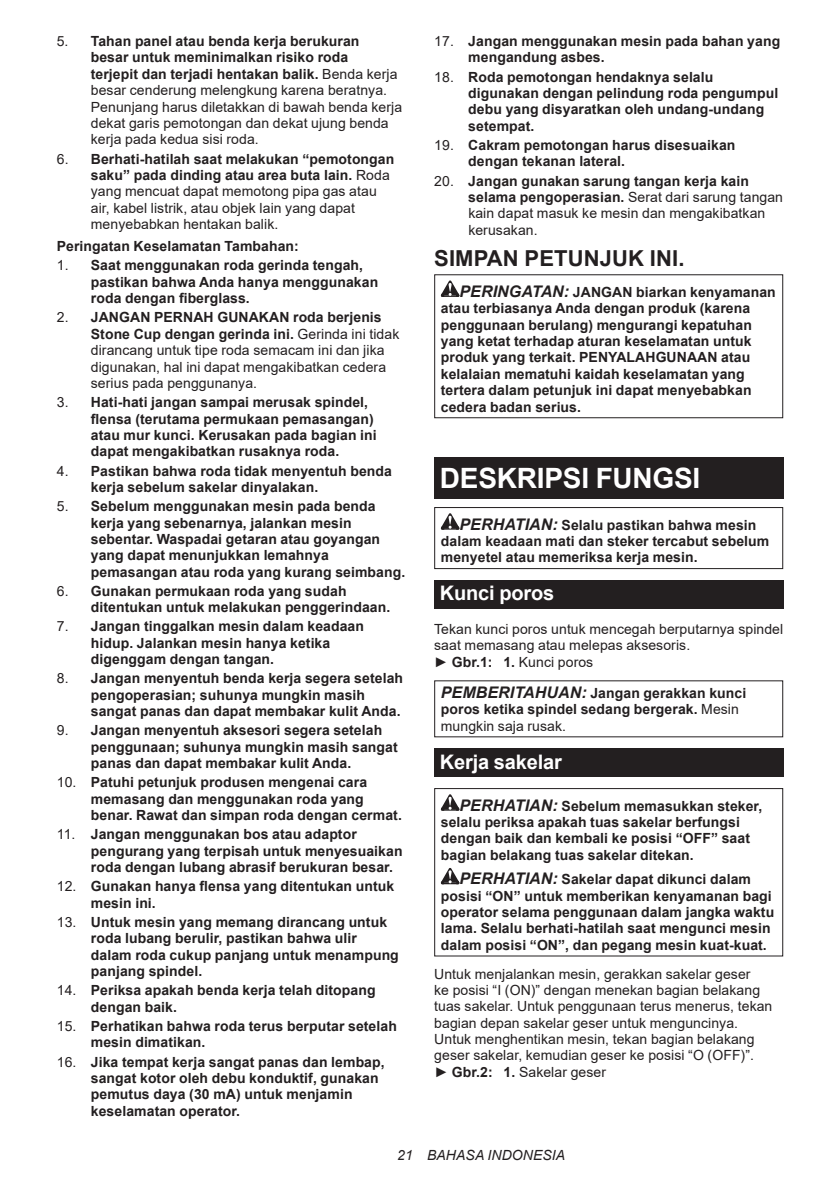
<style>
.page{position:relative;width:840px;height:1191px;background:#fff}
.page>*{position:absolute;margin:0;border:0;box-sizing:border-box;transform-origin:0 0}
.t1{font:700 28px "Arial";letter-spacing:-.01em;color:#fff}
.t2{font:700 22px "Arial";letter-spacing:.005em;color:#231f20}
.t3{font:700 20px "Arial";letter-spacing:-.01em;color:#fff}
.t4{font:700 14px/16.4px "Arial";letter-spacing:.005em;color:#231f20}
.t5{font:14px/16.4px "Arial";letter-spacing:.005em;color:#231f20}
.t6{font:italic 14px "Arial";letter-spacing:.005em;color:#231f20}
.s1{font-weight:700}
.s2{font-weight:400}
.s3{font-style:italic;font-size:16px}
</style>
<div class="page">
<svg style="left:440px;top:280px;width:19px;height:17px"></svg>
<div style="left:434px;top:274px;width:348px;height:144px;border:1px solid #231f20"></div>
<div style="left:434px;top:458px;width:348px;height:41px;background:#231f20"></div>
<svg style="left:440px;top:513px;width:19px;height:16px"></svg>
<div style="left:434px;top:507px;width:348px;height:62px;border:1px solid #231f20"></div>
<div style="left:434px;top:580px;width:348px;height:29px;background:#231f20"></div>
<div style="left:434px;top:748px;width:348px;height:29px;background:#231f20"></div>
<svg style="left:440px;top:794px;width:19px;height:16px"></svg>
<svg style="left:440px;top:868px;width:19px;height:16px"></svg>
<div style="left:434px;top:788px;width:348px;height:168px;border:1px solid #231f20"></div>
<p class="t5" style="left:91px;top:33px;width:313px;text-indent:-34px">5. <span class="s1">Tahan panel atau benda kerja berukuran<br>besar untuk meminimalkan risiko roda<br>terjepit dan terjadi hentakan balik.</span> Benda kerja besar cenderung melengkung karena beratnya.<br>Penunjang harus diletakkan di bawah benda kerja dekat garis pemotongan dan dekat ujung benda kerja pada kedua sisi roda.</p>
<p class="t5" style="left:91px;top:150px;width:305px;text-indent:-34px">6. <span class="s1">Berhati-hatilah saat melakukan “pemotongan saku” pada dinding atau area buta lain.</span> Roda yang mencuat dapat memotong pipa gas atau air, kabel listrik, atau objek lain yang dapat menyebabkan hentakan balik.</p>
<p class="t4" style="left:57px;top:238px;width:243px">Peringatan Keselamatan Tambahan:</p>
<p class="t4" style="left:91px;top:257px;width:289px;text-indent:-34px"><span class="s2">1.</span> Saat menggunakan roda gerinda tengah, pastikan bahwa Anda hanya menggunakan roda dengan fiberglass.</p>
<p class="t5" style="left:91px;top:309px;width:310px;text-indent:-34px">2. <span class="s1">JANGAN PERNAH GUNAKAN roda berjenis Stone Cup dengan gerinda ini.</span> Gerinda ini tidak dirancang untuk tipe roda semacam ini dan jika digunakan, hal ini dapat mengakibatkan cedera serius pada penggunanya.</p>
<p class="t4" style="left:91px;top:394px;width:287px;text-indent:-34px"><span class="s2">3.</span> Hati-hati jangan sampai merusak spindel, flensa (terutama permukaan pemasangan) atau mur kunci. Kerusakan pada bagian ini dapat mengakibatkan rusaknya roda.</p>
<p class="t4" style="left:91px;top:462px;width:302px;text-indent:-34px"><span class="s2">4.</span> Pastikan bahwa roda tidak menyentuh benda kerja sebelum sakelar dinyalakan.</p>
<p class="t4" style="left:91px;top:498px;width:316px;text-indent:-34px"><span class="s2">5.</span> Sebelum menggunakan mesin pada benda kerja yang sebenarnya, jalankan mesin sebentar. Waspadai getaran atau goyangan yang dapat menunjukkan lemahnya pemasangan atau roda yang kurang seimbang.</p>
<p class="t4" style="left:91px;top:583px;width:301px;text-indent:-34px"><span class="s2">6.</span> Gunakan permukaan roda yang sudah ditentukan untuk melakukan penggerindaan.</p>
<p class="t4" style="left:91px;top:618px;width:274px;text-indent:-34px"><span class="s2">7.</span> Jangan tinggalkan mesin dalam keadaan hidup. Jalankan mesin hanya ketika digenggam dengan tangan.</p>
<p class="t4" style="left:91px;top:670px;width:313px;text-indent:-34px"><span class="s2">8.</span> Jangan menyentuh benda kerja segera setelah pengoperasian; suhunya mungkin masih sangat panas dan dapat membakar kulit Anda.</p>
<p class="t4" style="left:91px;top:722px;width:308px;text-indent:-34px"><span class="s2">9.</span> Jangan menyentuh aksesori segera setelah penggunaan; suhunya mungkin masih sangat panas dan dapat membakar kulit Anda.</p>
<p class="t4" style="left:91px;top:774px;width:312px;text-indent:-34px"><span class="s2">10.</span> Patuhi petunjuk produsen mengenai cara memasang dan menggunakan roda yang benar. Rawat dan simpan roda dengan cermat.</p>
<p class="t4" style="left:91px;top:826px;width:313px;text-indent:-34px"><span class="s2">11.</span> Jangan menggunakan bos atau adaptor pengurang yang terpisah untuk menyesuaikan roda dengan lubang abrasif berukuran besar.</p>
<p class="t4" style="left:91px;top:878px;width:305px;text-indent:-34px"><span class="s2">12.</span> Gunakan hanya flensa yang ditentukan untuk mesin ini.</p>
<p class="t4" style="left:91px;top:914px;width:309px;text-indent:-34px"><span class="s2">13.</span> Untuk mesin yang memang dirancang untuk roda lubang berulir, pastikan bahwa ulir dalam roda cukup panjang untuk menampung panjang spindel.</p>
<p class="t4" style="left:91px;top:982px;width:286px;text-indent:-34px"><span class="s2">14.</span> Periksa apakah benda kerja telah ditopang dengan baik.</p>
<p class="t4" style="left:91px;top:1018px;width:307px;text-indent:-34px"><span class="s2">15.</span> Perhatikan bahwa roda terus berputar setelah mesin dimatikan.</p>
<p class="t4" style="left:91px;top:1053px;width:295px;text-indent:-34px"><span class="s2">16.</span> Jika tempat kerja sangat panas dan lembap, sangat kotor oleh debu konduktif, gunakan pemutus daya (30 mA) untuk menjamin keselamatan operator.</p>
<p class="t4" style="left:468px;top:33px;width:313px;text-indent:-34px"><span class="s2">17.</span> Jangan menggunakan mesin pada bahan yang mengandung asbes.</p>
<p class="t4" style="left:468px;top:69px;width:311px;text-indent:-34px"><span class="s2">18.</span> Roda pemotongan hendaknya selalu digunakan dengan pelindung roda pengumpul debu yang disyaratkan oleh undang-undang setempat.</p>
<p class="t4" style="left:468px;top:137px;width:268px;text-indent:-34px"><span class="s2">19.</span> Cakram pemotongan harus disesuaikan dengan tekanan lateral.</p>
<p class="t5" style="left:468px;top:172px;width:316px;text-indent:-34px">20. <span class="s1">Jangan gunakan sarung tangan kerja kain selama pengoperasian.</span> Serat dari sarung tangan kain dapat masuk ke mesin dan mengakibatkan kerusakan.</p>
<h2 class="t2" style="left:434px;top:243px;width:252px">SIMPAN PETUNJUK INI.</h2>
<p class="t4" style="left:440px;top:284px;width:336px;text-indent:19px"><span class="s3">PERINGATAN:</span> JANGAN biarkan kenyamanan atau terbiasanya Anda dengan produk (karena penggunaan berulang) mengurangi kepatuhan yang ketat terhadap aturan keselamatan untuk produk yang terkait. PENYALAHGUNAAN atau kelalaian mematuhi kaidah keselamatan yang tertera dalam petunjuk ini dapat menyebabkan cedera badan serius.</p>
<h1 class="t1" style="left:439px;top:458px;width:262px">DESKRIPSI FUNGSI</h1>
<p class="t4" style="left:440px;top:516px;width:330px;text-indent:19px"><span class="s3">PERHATIAN:</span> Selalu pastikan bahwa mesin dalam keadaan mati dan steker tercabut sebelum menyetel atau memeriksa kerja mesin.</p>
<h3 class="t3" style="left:439px;top:579px;width:116px">Kunci poros</h3>
<p class="t5" style="left:434px;top:620px;width:350px">Tekan kunci poros untuk mencegah berputarnya spindel saat memasang atau melepas aksesoris.<br>► <span class="s1">Gbr.1: 1.</span> Kunci poros</p>
<p class="t4" style="left:440px;top:685px;width:307px"><span class="s3">PEMBERITAHUAN:</span> Jangan gerakkan kunci poros ketika spindel sedang bergerak. <span class="s2">Mesin mungkin saja rusak.</span></p>
<h3 class="t3" style="left:439px;top:747px;width:124px">Kerja sakelar</h3>
<p class="t4" style="left:440px;top:797px;width:323px;text-indent:19px"><span class="s3">PERHATIAN:</span> Sebelum memasukkan steker, selalu periksa apakah tuas sakelar berfungsi dengan baik dan kembali ke posisi “OFF” saat bagian belakang tuas sakelar ditekan.</p>
<p class="t4" style="left:440px;top:871px;width:334px;text-align:center"><span class="s3">PERHATIAN:</span> Sakelar dapat dikunci dalam posisi “ON” untuk memberikan kenyamanan bagi operator selama penggunaan dalam jangka waktu lama. Selalu berhati-hatilah saat mengunci mesin dalam posisi “ON”, dan pegang mesin kuat-kuat.</p>
<p class="t5" style="left:434px;top:965px;width:339px">Untuk menjalankan mesin, gerakkan sakelar geser<br>ke posisi “I (ON)” dengan menekan bagian belakang tuas sakelar. Untuk penggunaan terus menerus, tekan bagian depan sakelar geser untuk menguncinya.<br>Untuk menghentikan mesin, tekan bagian belakang geser sakelar, kemudian geser ke posisi “O (OFF)”.<br>► <span class="s1">Gbr.2: 1.</span> Sakelar geser</p>
<p class="t6" style="left:397px;top:1146px;width:169px">21 BAHASA INDONESIA</p>
</div>
